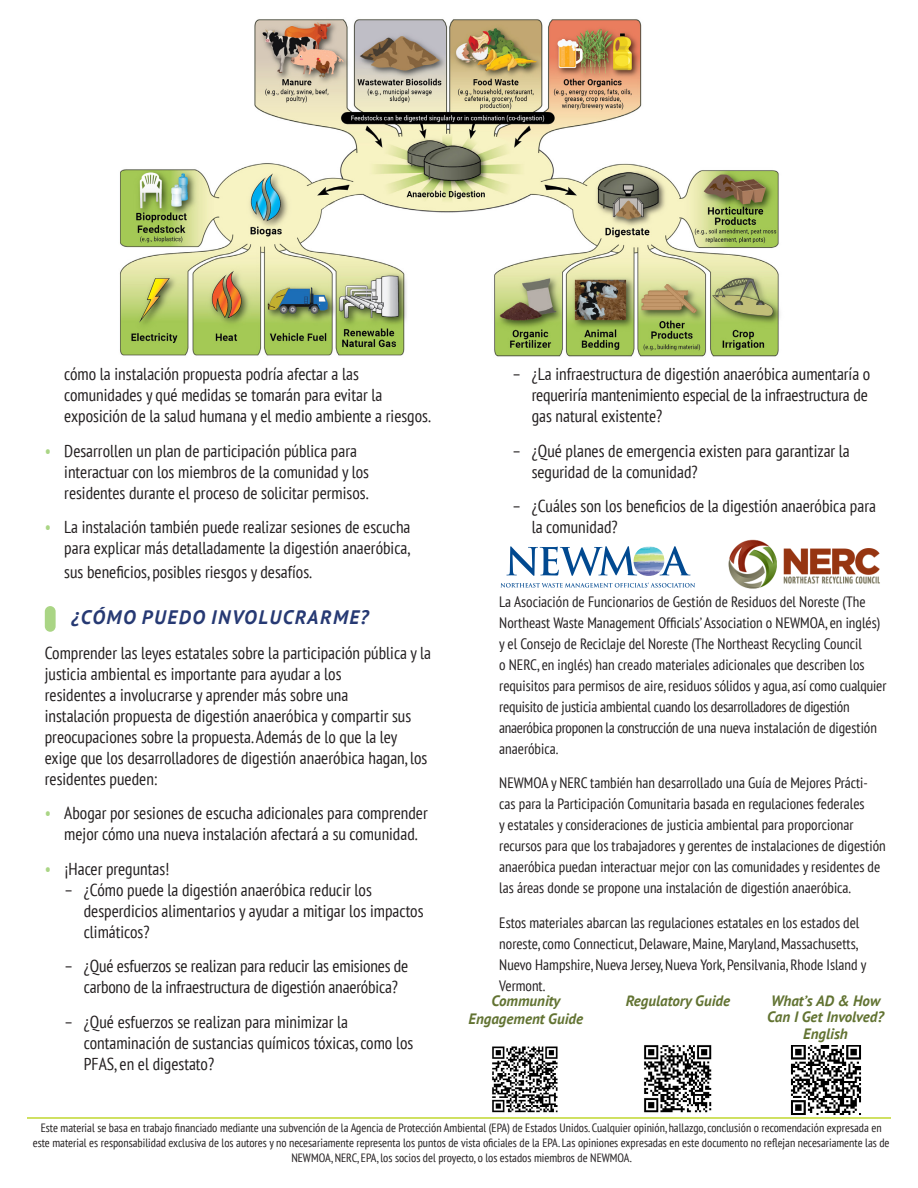
<style>
.page{position:relative;width:918px;height:1188px;background:#fff}
.page>*{position:absolute;margin:0;border:0;box-sizing:border-box;transform-origin:0 0}
.t1{font:italic 700 19.5px "PT Sans";letter-spacing:.08em;color:#263973}
.t2{font:condensed 17.25px/21px "PT Sans";color:#231f20}
.t3{font:condensed 15px/21px "PT Sans";color:#231f20}
.t4{font:italic 700 15px/16.5px "PT Sans";color:#627332;text-align:center}
.t5{font:condensed 12px/15px "PT Sans";color:#231f20;text-align:center}
.s1{color:#aad585}
</style>
<div class="page">
<img style="left:120px;top:19px;width:660px;height:338px">
<div style="left:45px;top:606px;width:11px;height:26px;background:#aad585;border-radius:5px"></div>
<svg style="left:500px;top:583px;width:195px;height:5px"></svg>
<svg style="left:506px;top:546px;width:128px;height:30px"></svg>
<svg style="left:664px;top:546px;width:27px;height:29px"></svg>
<img style="left:634px;top:546px;width:30px;height:30px">
<img style="left:728px;top:539px;width:152px;height:50px">
<img style="left:644px;top:1045px;width:68px;height:68px">
<img style="left:492px;top:1046px;width:66px;height:67px">
<img style="left:791px;top:1045px;width:70px;height:70px">
<hr style="left:27px;top:1117px;width:864px;height:2px;background:#c1d72f">
<p class="t2" style="left:64px;top:363px;width:368px">cómo la instalación propuesta podría afectar a las comunidades y qué medidas se tomarán para evitar la exposición de la salud humana y el medio ambiente a riesgos.</p>
<p class="t2" style="left:64px;top:440px;width:306px;text-indent:-19px"><span class="s1">•</span> Desarrollen un plan de participación pública para interactuar con los miembros de la comunidad y los residentes durante el proceso de solicitar permisos.</p>
<p class="t2" style="left:45px;top:516px;width:367px;text-align:right"><span class="s1">•</span> La instalación también puede realizar sesiones de escucha para explicar más detalladamente la digestión anaeróbica,</p>
<p class="t2" style="left:64px;top:561px;width:249px">sus beneficios, posibles riesgos y desafíos.</p>
<p class="t1" style="left:72px;top:604px;width:298px">¿CÓMO PUEDO INVOLUCRARME?</p>
<p class="t2" style="left:45px;top:642px;width:388px">Comprender las leyes estatales sobre la participación pública y la justicia ambiental es importante para ayudar a los<br>residentes a involucrarse y aprender más sobre una<br>instalación propuesta de digestión anaeróbica y compartir sus preocupaciones sobre la propuesta. Además de lo que la ley exige que los desarrolladores de digestión anaeróbica hagan, los residentes pueden:</p>
<p class="t2" style="left:45px;top:802px;width:384px;text-align:center"><span class="s1">•</span> Abogar por sesiones de escucha adicionales para comprender mejor cómo una nueva instalación afectará a su comunidad.</p>
<p class="t2" style="left:45px;top:858px;width:126px"><span class="s1">•</span> ¡Hacer preguntas!</p>
<p class="t2" style="left:84px;top:879px;width:341px;text-indent:-19px">– ¿Cómo puede la digestión anaeróbica reducir los desperdicios alimentarios y ayudar a mitigar los impactos climáticos?</p>
<p class="t2" style="left:64px;top:955px;width:346px;text-align:center">– ¿Qué esfuerzos se realizan para reducir las emisiones de carbono de la infraestructura de digestión anaeróbica?</p>
<p class="t2" style="left:84px;top:1011px;width:331px;text-indent:-20px">– ¿Qué esfuerzos se realizan para minimizar la contaminación de sustancias químicos tóxicas, como los<br>PFAS, en el digestato?</p>
<p class="t2" style="left:532px;top:363px;width:340px;text-indent:-20px">– ¿La infraestructura de digestión anaeróbica aumentaría o requeriría mantenimiento especial de la infraestructura de gas natural existente?</p>
<p class="t2" style="left:532px;top:440px;width:320px;text-indent:-20px">– ¿Qué planes de emergencia existen para garantizar la seguridad de la comunidad?</p>
<p class="t2" style="left:532px;top:495px;width:346px;text-indent:-19px">– ¿Cuáles son los beneficios de la digestión anaeróbica para la comunidad?</p>
<p class="t3" style="left:499px;top:591px;width:389px">La Asociación de Funcionarios de Gestión de Residuos del Noreste (The Northeast Waste Management Officials’ Association o NEWMOA, en inglés) y el Consejo de Reciclaje del Noreste (The Northeast Recycling Council<br>o NERC, en inglés) han creado materiales adicionales que describen los requisitos para permisos de aire, residuos sólidos y agua, así como cualquier requisito de justicia ambiental cuando los desarrolladores de digestión anaeróbica proponen la construcción de una nueva instalación de digestión anaeróbica.</p>
<p class="t3" style="left:499px;top:772px;width:388px">NEWMOA y NERC también han desarrollado una Guía de Mejores Prácti&shy;cas para la Participación Comunitaria basada en regulaciones federales<br>y estatales y consideraciones de justicia ambiental para proporcionar recursos para que los trabajadores y gerentes de instalaciones de digestión anaeróbica puedan interactuar mejor con las comunidades y residentes de las áreas donde se propone una instalación de digestión anaeróbica.</p>
<p class="t3" style="left:499px;top:912px;width:369px">Estos materiales abarcan las regulaciones estatales en los estados del noreste, como Connecticut, Delaware, Maine, Maryland, Massachusetts, Nuevo Hampshire, Nueva Jersey, Nueva York, Pensilvania, Rhode Island y Vermont.</p>
<p class="t4" style="left:492px;top:992px;width:70px">Community</p>
<p class="t4" style="left:626px;top:992px;width:106px">Regulatory Guide</p>
<p class="t4" style="left:469px;top:1010px;width:116px">Engagement Guide</p>
<p class="t4" style="left:767px;top:992px;width:118px">What’s AD &amp; How<br>Can I Get Involved?<br>English</p>
<p class="t5" style="left:33px;top:1120px;width:858px">Este material se basa en trabajo financiado mediante una subvención de la Agencia de Protección Ambiental (EPA) de Estados Unidos. Cualquier opinión, hallazgo, conclusión o recomendación expresada en este material es responsabilidad exclusiva de los autores y no necesariamente representa los puntos de vista oficiales de la EPA. Las opiniones expresadas en este documento no reflejan necesariamente las de<br>NEWMOA, NERC, EPA, los socios del proyecto, o los estados miembros de NEWMOA.</p>
</div>
